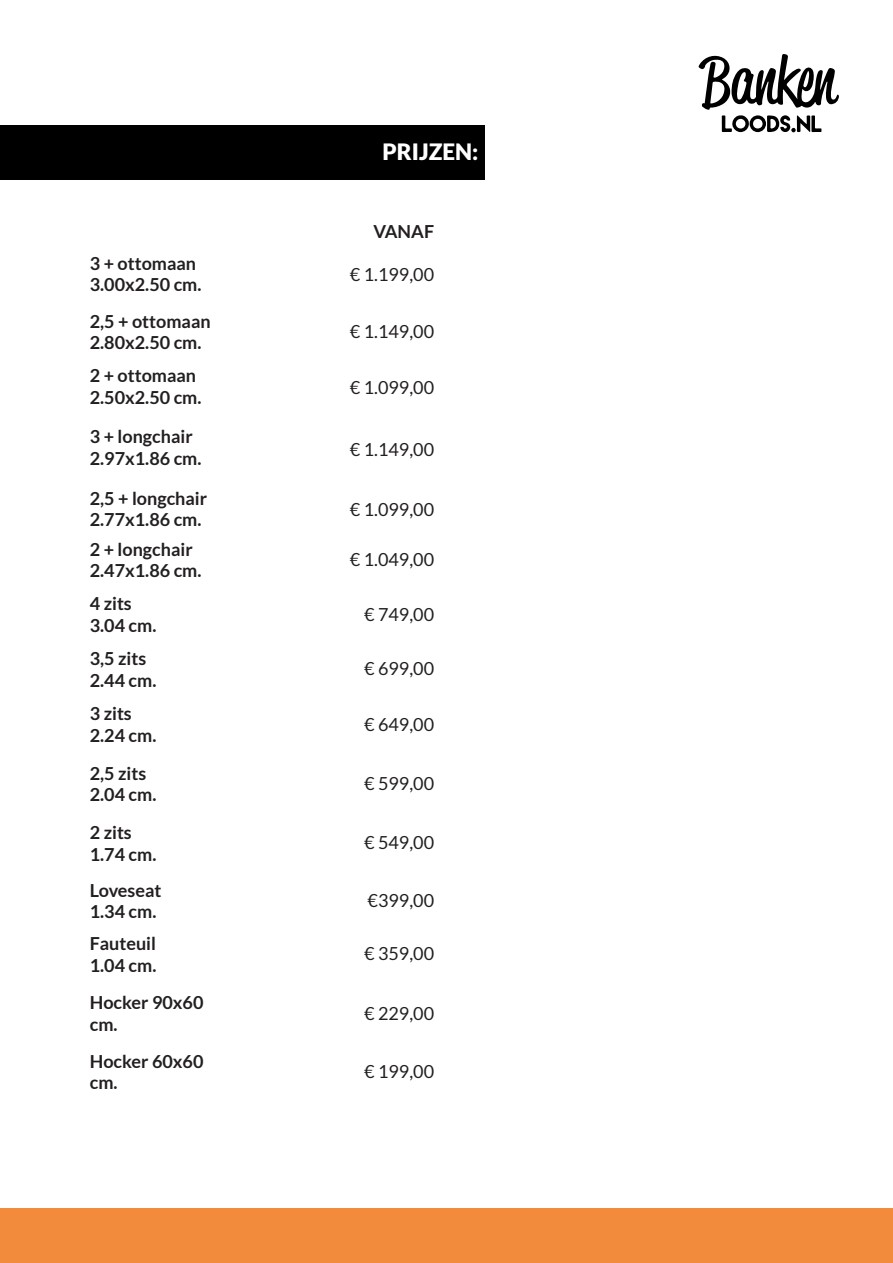
<style>
.page{position:relative;width:893px;height:1263px;background:#fff}
.page>*{position:absolute;margin:0;border:0;box-sizing:border-box;transform-origin:0 0}
.t1{font:900 22.5px "Lato";color:#fff}
.t2{font:700 18px/21.6px "Lato";color:#231f20}
.t3{font:18px "Lato";color:#231f20}
</style>
<div class="page">
<div style="left:0;top:1209px;width:893px;height:54px;background:#f38b3d"></div>
<div style="left:0;top:126px;width:485px;height:54px;background:#000001"></div>
<svg style="left:698px;top:54px;width:141px;height:78px"></svg>
<p class="t2" style="left:90px;top:252px;width:108px">3 + ottomaan</p>
<p class="t2" style="left:90px;top:274px;width:113px">3.00x2.50 cm.</p>
<p class="t2" style="left:90px;top:310px;width:122px">2,5 + ottomaan</p>
<p class="t2" style="left:90px;top:332px;width:113px">2.80x2.50 cm.</p>
<p class="t2" style="left:90px;top:365px;width:108px">2 + ottomaan</p>
<p class="t2" style="left:90px;top:386px;width:113px">2.50x2.50 cm.</p>
<p class="t2" style="left:90px;top:426px;width:104px">3 + longchair</p>
<p class="t2" style="left:90px;top:447px;width:113px">2.97x1.86 cm.</p>
<p class="t2" style="left:90px;top:487px;width:119px">2,5 + longchair</p>
<p class="t2" style="left:90px;top:509px;width:113px">2.77x1.86 cm.</p>
<p class="t2" style="left:90px;top:538px;width:104px">2 + longchair</p>
<p class="t2" style="left:90px;top:560px;width:113px">2.47x1.86 cm.</p>
<p class="t2" style="left:90px;top:592px;width:44px">4 zits</p>
<p class="t2" style="left:90px;top:614px;width:68px">3.04 cm.</p>
<p class="t2" style="left:90px;top:648px;width:58px">3,5 zits</p>
<p class="t2" style="left:90px;top:669px;width:68px">2.44 cm.</p>
<p class="t2" style="left:90px;top:703px;width:44px">3 zits</p>
<p class="t2" style="left:90px;top:724px;width:68px">2.24 cm.</p>
<p class="t2" style="left:90px;top:762px;width:58px">2,5 zits</p>
<p class="t2" style="left:90px;top:783px;width:68px">2.04 cm.</p>
<p class="t2" style="left:90px;top:821px;width:44px">2 zits</p>
<p class="t2" style="left:90px;top:843px;width:68px">1.74 cm.</p>
<p class="t2" style="left:90px;top:879px;width:73px">Loveseat</p>
<p class="t2" style="left:90px;top:901px;width:68px">1.34 cm.</p>
<p class="t2" style="left:90px;top:932px;width:68px">Fauteuil</p>
<p class="t2" style="left:90px;top:954px;width:68px">1.04 cm.</p>
<p class="t2" style="left:90px;top:991px;width:115px">Hocker 90x60 cm.</p>
<p class="t2" style="left:90px;top:1050px;width:115px">Hocker 60x60 cm.</p>
<p class="t1" style="left:382px;top:139px;width:97px">PRIJZEN:</p>
<p class="t2" style="left:374px;top:221px;width:62px">VANAF</p>
<p class="t3" style="left:350px;top:264px;width:86px">€ 1.199,00</p>
<p class="t3" style="left:350px;top:322px;width:86px">€ 1.149,00</p>
<p class="t3" style="left:350px;top:377px;width:86px">€ 1.099,00</p>
<p class="t3" style="left:350px;top:439px;width:86px">€ 1.149,00</p>
<p class="t3" style="left:350px;top:499px;width:86px">€ 1.099,00</p>
<p class="t3" style="left:350px;top:549px;width:86px">€ 1.049,00</p>
<p class="t3" style="left:364px;top:604px;width:71px">€ 749,00</p>
<p class="t3" style="left:364px;top:659px;width:71px">€ 699,00</p>
<p class="t3" style="left:364px;top:714px;width:71px">€ 649,00</p>
<p class="t3" style="left:364px;top:774px;width:71px">€ 599,00</p>
<p class="t3" style="left:364px;top:833px;width:71px">€ 549,00</p>
<p class="t3" style="left:368px;top:890px;width:68px">€399,00</p>
<p class="t3" style="left:364px;top:944px;width:71px">€ 359,00</p>
<p class="t3" style="left:364px;top:1003px;width:71px">€ 229,00</p>
<p class="t3" style="left:364px;top:1061px;width:71px">€ 199,00</p>
</div>
